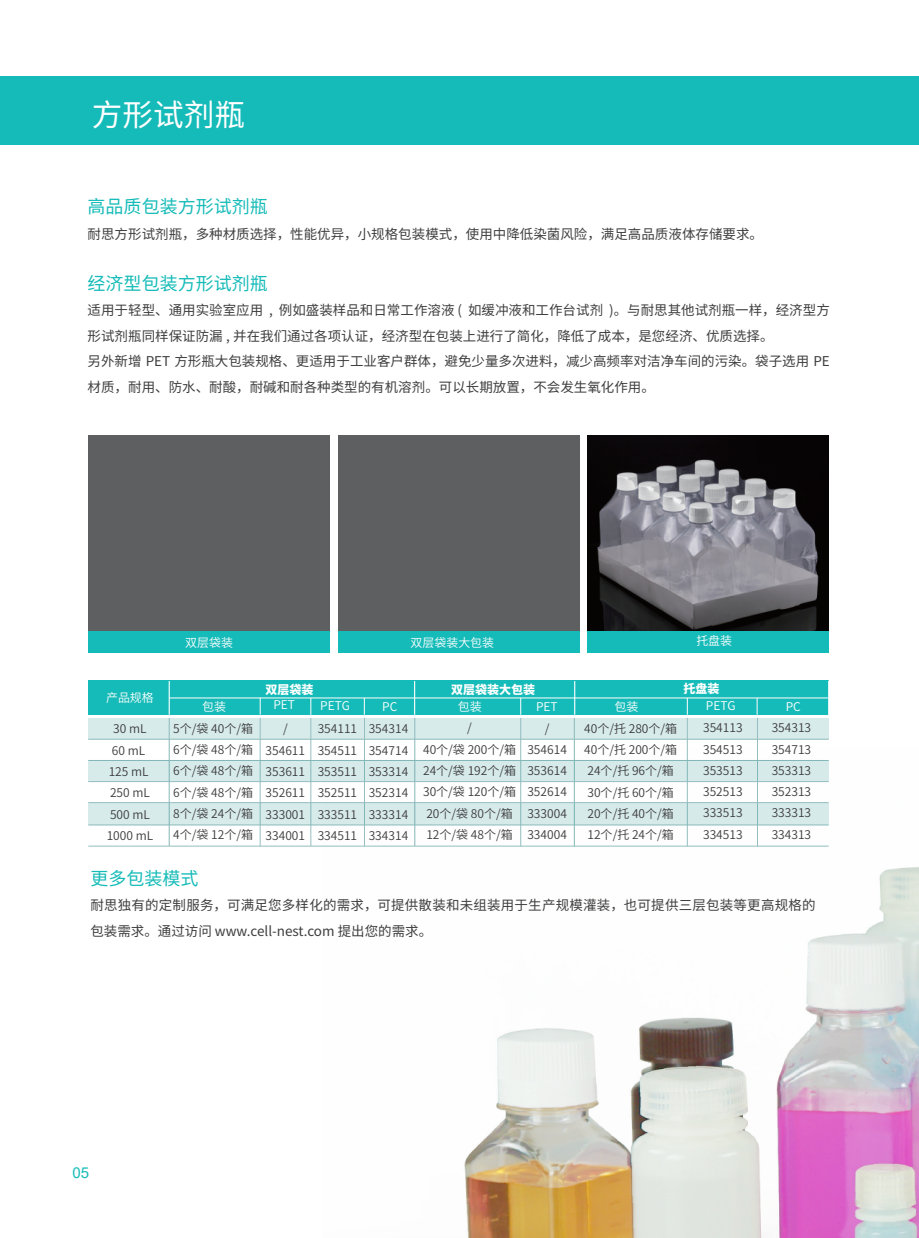
<style>
.page{position:relative;width:919px;height:1238px;background:#fff}
.page>*{position:absolute;margin:0;border:0;box-sizing:border-box;transform-origin:0 0}
.t1{font:30.6px "Source Han Sans CN";color:#fff}
.t2{font:18px "Source Han Sans CN";color:#15bbb8}
.t3{font:15px "Arial";color:#15bbb8}
.t4{font:13.5px/25.5px "Source Han Sans CN";color:#3e3e3f}
.t5{font:12px/21.3px "Source Han Sans CN";color:#3e3e3f;text-align:justify}
.t6{font:12px "Source Han Sans CN";color:#fff}
.t7{font:800 12px "Source Han Sans CN";color:#fff}
</style>
<div class="page">
<img style="left:323px;top:748px;width:595px;height:489px">
<div style="left:0;top:77px;width:918px;height:68px;background:#15bbb8"></div>
<div style="left:88px;top:435px;width:242px;height:217px;background:#5d5f61"></div>
<div style="left:338px;top:435px;width:241px;height:217px;background:#5d5f61"></div>
<img style="left:587px;top:435px;width:241px;height:196px">
<div style="left:88px;top:718px;width:740px;height:21px;background:#d8ebeb"></div>
<div style="left:88px;top:680px;width:740px;height:34px;background:#15bbb8"></div>
<hr style="left:169px;top:681px;width:1px;height:33px;background:#fff">
<hr style="left:414px;top:681px;width:1px;height:33px;background:#fff">
<hr style="left:574px;top:681px;width:1px;height:33px;background:#fff">
<svg style="left:364px;top:698px;width:1px;height:16px"></svg>
<svg style="left:687px;top:698px;width:1px;height:16px"></svg>
<svg style="left:756px;top:698px;width:1px;height:16px"></svg>
<svg style="left:260px;top:698px;width:1px;height:16px"></svg>
<hr style="left:169px;top:718px;width:1px;height:128px;background:#94bebf">
<hr style="left:260px;top:718px;width:1px;height:128px;background:#94bebf">
<hr style="left:310px;top:718px;width:1px;height:128px;background:#94bebf">
<hr style="left:364px;top:718px;width:1px;height:128px;background:#94bebf">
<hr style="left:414px;top:718px;width:1px;height:128px;background:#94bebf">
<hr style="left:573px;top:718px;width:2px;height:128px;background:#94bebf">
<hr style="left:687px;top:718px;width:1px;height:128px;background:#94bebf">
<svg style="left:520px;top:698px;width:1px;height:16px"></svg>
<hr style="left:520px;top:718px;width:1px;height:128px;background:#94bebf">
<hr style="left:757px;top:718px;width:1px;height:128px;background:#94bebf">
<hr style="left:88px;top:738px;width:740px;height:1px;background:#94bebf">
<hr style="left:88px;top:802px;width:740px;height:1px;background:#94bebf">
<div style="left:88px;top:760px;width:740px;height:21px;background:#d7eaea"></div>
<hr style="left:88px;top:781px;width:740px;height:1px;background:#94bebf">
<hr style="left:88px;top:824px;width:740px;height:1px;background:#94bebf">
<div style="left:88px;top:803px;width:740px;height:21px;background:#d7eaea"></div>
<hr style="left:88px;top:845px;width:740px;height:1px;background:#94bebf">
<hr style="left:169px;top:697px;width:658px;height:1px;background:#fff">
<svg style="left:310px;top:698px;width:1px;height:16px"></svg>
<div style="left:587px;top:631px;width:241px;height:21px;background:#15bbb8"></div>
<div style="left:338px;top:631px;width:241px;height:21px;background:#15bbb8"></div>
<div style="left:89px;top:631px;width:241px;height:21px;background:#15bbb8"></div>
<h1 class="t1" style="left:92px;top:98px;width:155px">方形试剂瓶</h1>
<h2 class="t2" style="left:88px;top:196px;width:181px">高品质包装方形试剂瓶</h2>
<p class="t4" style="left:88px;top:221px;width:676px">耐思方形试剂瓶，多种材质选择，性能优异，小规格包装模式，使用中降低染菌风险，满足高品质液体存储要求。</p>
<h2 class="t2" style="left:88px;top:273px;width:181px">经济型包装方形试剂瓶</h2>
<p class="t4" style="left:88px;top:298px;width:743px">适用于轻型、通用实验室应用 , 例如盛装样品和日常工作溶液 ( 如缓冲液和工作台试剂 )。与耐思其他试剂瓶一样，经济型方形试剂瓶同样保证防漏 , 并在我们通过各项认证，经济型在包装上进行了简化，降低了成本，是您经济、优质选择。<br>另外新增 PET 方形瓶大包装规格、更适用于工业客户群体，避免少量多次进料，减少高频率对洁净车间的污染。袋子选用 PE材质，耐用、防水、耐酸，耐碱和耐各种类型的有机溶剂。可以长期放置，不会发生氧化作用。</p>
<p class="t6" style="left:185px;top:635px;width:49px">双层袋装</p>
<p class="t6" style="left:410px;top:635px;width:85px">双层袋装大包装</p>
<p class="t6" style="left:696px;top:634px;width:37px">托盘装</p>
<p class="t7" style="left:683px;top:682px;width:37px">托盘装</p>
<p class="t7" style="left:265px;top:683px;width:49px">双层袋装</p>
<p class="t7" style="left:451px;top:683px;width:85px">双层袋装大包装</p>
<p class="t6" style="left:106px;top:690px;width:49px">产品规格</p>
<p class="t6" style="left:273px;top:698px;width:23px">PET</p>
<p class="t6" style="left:320px;top:699px;width:31px">PETG</p>
<p class="t6" style="left:536px;top:700px;width:23px">PET</p>
<p class="t6" style="left:705px;top:699px;width:31px">PETG</p>
<p class="t6" style="left:202px;top:700px;width:25px">包装</p>
<p class="t6" style="left:458px;top:700px;width:25px">包装</p>
<p class="t6" style="left:614px;top:700px;width:25px">包装</p>
<p class="t6" style="left:382px;top:700px;width:17px">PC</p>
<p class="t6" style="left:785px;top:700px;width:17px">PC</p>
<p class="t5" style="left:527px;top:717px;width:41px;text-align:center">/<br>354614<br>353614<br>352614<br>333004<br>334004</p>
<p class="t5" style="left:173px;top:718px;width:81px">5个/袋 40个/箱6个/袋 48个/箱6个/袋 48个/箱6个/袋 48个/箱8个/袋 24个/箱4个/袋 12个/箱</p>
<p class="t5" style="left:584px;top:718px;width:95px;text-align:left">40个/托 280个/箱<br>40个/托 200个/箱<br>24个/托 96个/箱<br>30个/托 60个/箱<br>20个/托 40个/箱<br>12个/托 24个/箱</p>
<p class="t5" style="left:423px;top:717px;width:95px;text-align:center">/<br>40个/袋 200个/箱<br>24个/袋 192个/箱<br>30个/袋 120个/箱<br>20个/袋 80个/箱<br>12个/袋 48个/箱</p>
<p class="t5" style="left:703px;top:717px;width:41px">354113<br>354513<br>353513<br>352513<br>333513<br>334513</p>
<p class="t5" style="left:771px;top:717px;width:41px">354313<br>354713<br>353313<br>352313<br>333313<br>334313</p>
<p class="t5" style="left:265px;top:718px;width:41px;text-align:center">/<br>354611<br>353611<br>352611<br>333001<br>334001</p>
<p class="t5" style="left:107px;top:718px;width:48px;text-align:center">30 mL<br>60 mL<br>125 mL<br>250 mL<br>500 mL<br>1000 mL</p>
<p class="t5" style="left:317px;top:718px;width:41px">354111<br>354511<br>353511<br>352511<br>333511<br>334511</p>
<p class="t5" style="left:368px;top:718px;width:41px">354314<br>354714<br>353314<br>352314<br>333314<br>334314</p>
<h2 class="t2" style="left:90px;top:867px;width:110px">更多包装模式</h2>
<p class="t4" style="left:90px;top:892px;width:726px">耐思独有的定制服务，可满足您多样化的需求，可提供散装和未组装用于生产规模灌装，也可提供三层包装等更高规格的包装需求。通过访问 www.cell-nest.com 提出您的需求。</p>
<p class="t3" style="left:72px;top:1161px;width:18px">05</p>
</div>
